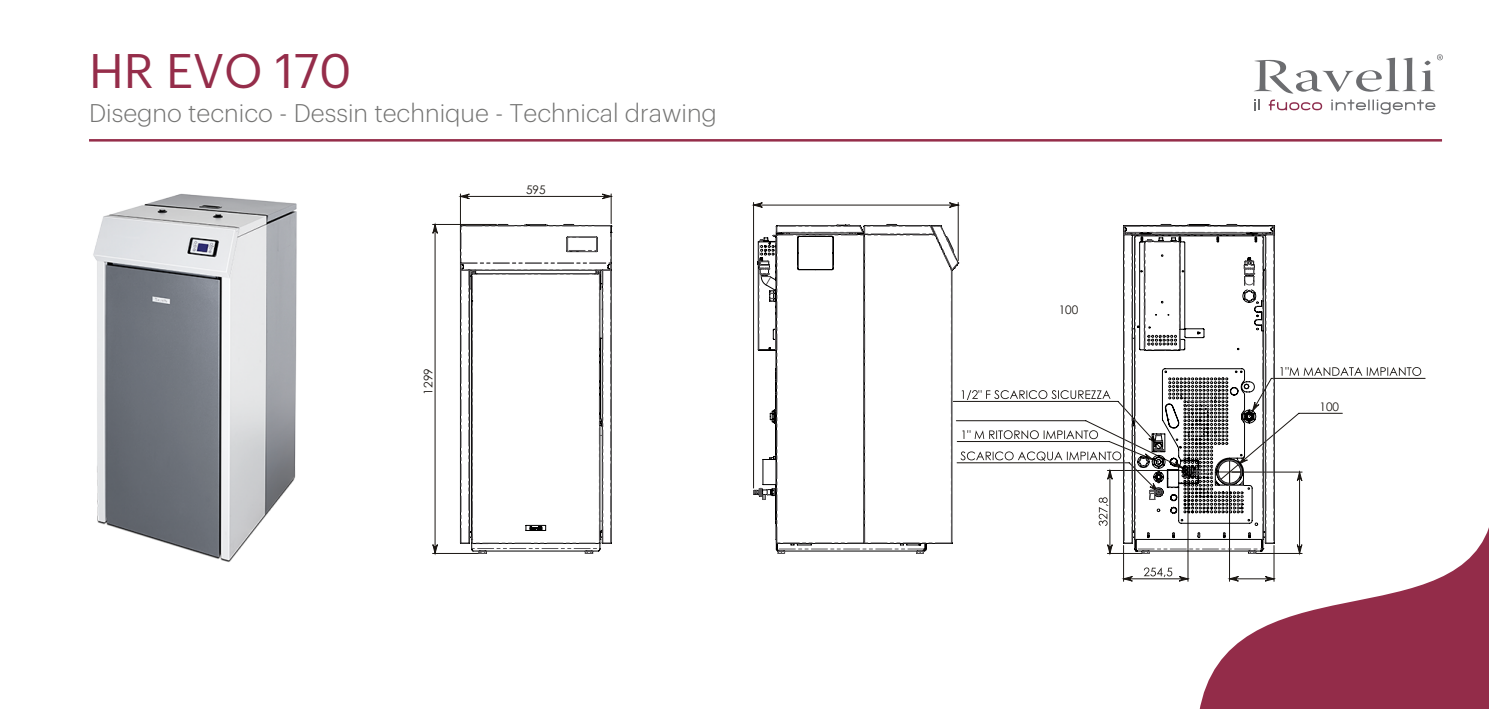
<style>
.page{position:relative;width:1489px;height:709px;background:#fff}
.page>*{position:absolute;margin:0;border:0;box-sizing:border-box;transform-origin:0 0}
.t1{font:47.5px "Graphik";color:#952d4a}
.t2{font:300 25px "Graphik";color:#747473}
.t3{font:11.75px "Century Gothic";color:#1a1612}
</style>
<div class="page">
<hr style="left:460px;top:194px;width:1px;height:56px;background:#1a1612">
<hr style="left:610px;top:194px;width:1px;height:30px;background:#1a1612">
<hr style="left:432px;top:553px;width:46px;height:1px;background:#1a1612">
<hr style="left:432px;top:224px;width:64px;height:1px;background:#1a1612">
<svg style="left:458px;top:193px;width:155px;height:6px"></svg>
<svg style="left:432px;top:223px;width:6px;height:332px"></svg>
<svg style="left:460px;top:225px;width:151px;height:329px"></svg>
<svg style="left:753px;top:225px;width:667px;height:357px"></svg>
<svg style="left:1254px;top:54px;width:188px;height:40px"></svg>
<svg style="left:1331px;top:100px;width:104px;height:14px"></svg>
<svg style="left:1268px;top:100px;width:53px;height:10px"></svg>
<svg style="left:1254px;top:100px;width:5px;height:10px"></svg>
<hr style="left:89px;top:139px;width:1352px;height:3px;background:#952d4a">
<svg style="left:1198px;top:516px;width:290px;height:193px;fill:#932c49"></svg>
<img style="left:93px;top:193px;width:204px;height:369px">
<h1 class="t1" style="left:89px;top:35px;width:264px">HR EVO 170</h1>
<p class="t2" style="left:89px;top:95px;width:629px">Disegno tecnico - Dessin technique - Technical drawing</p>
<p class="t3" style="left:421px;top:394px;width:28px;rotate:-90deg">1299</p>
<p class="t3" style="left:526px;top:182px;width:21px">595</p>
<p class="t3" style="left:1058px;top:303px;width:21px">100</p>
<p class="t3" style="left:1319px;top:399px;width:21px">100</p>
</div>
